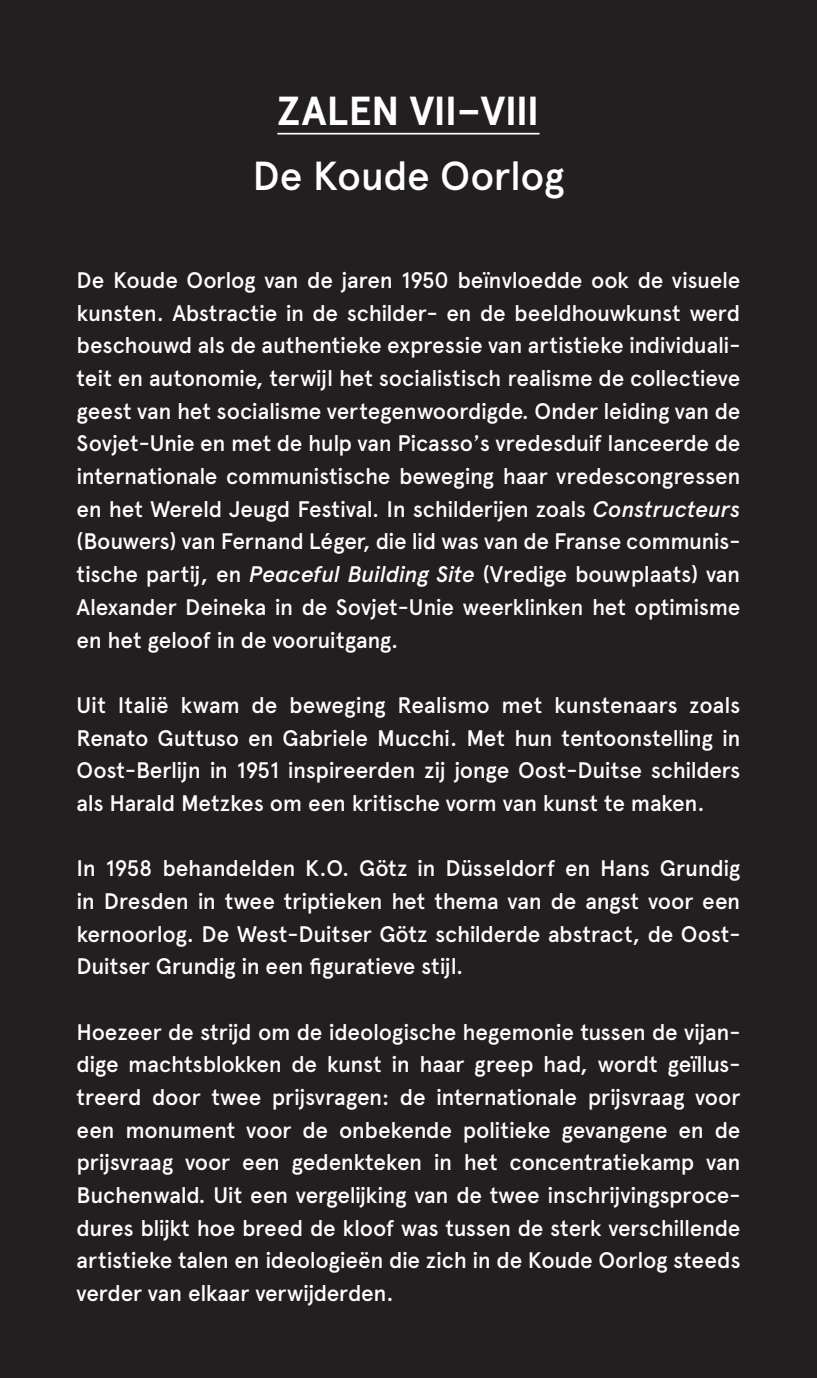
<style>
.page{position:relative;width:817px;height:1378px;background:#fff}
.page>*{position:absolute;margin:0;border:0;box-sizing:border-box;transform-origin:0 0}
.t1{font:700 40.5px "Apercu Pro";letter-spacing:-.015em;color:#fff}
.t2{font:500 40.5px "Apercu Pro";letter-spacing:-.015em;color:#fff}
.tekst{font:500 22.5px/32.6px "Apercu Pro";letter-spacing:-.015em;color:#fff;text-align:justify}
.s1{font-style:italic}
</style>
<div class="page">
<div style="left:0;top:0;width:816px;height:1378px;background:#231f20"></div>
<hr style="left:277px;top:133px;width:262px;height:1px;background:#fff">
<p class="t1" style="left:277px;top:80px;width:263px">ZALEN VII–VIII</p>
<p class="t2" style="left:252px;top:145px;width:313px">De Koude Oorlog</p>
<p class="tekst" style="left:77px;top:262px;width:665px">De Koude Oorlog van de jaren 1950 beïnvloedde ook de visuele kunsten. Abstractie in de schilder- en de beeldhouwkunst werd beschouwd als de authentieke expressie van artistieke individuali&shy;teit en autonomie, terwijl het socialistisch realisme de collectieve geest van het socialisme vertegenwoordigde. Onder leiding van de Sovjet-Unie en met de hulp van Picasso’s vredesduif lanceerde de internationale communistische beweging haar vredescongressen en het Wereld Jeugd Festival. In schilderijen zoals <span class="s1">Constructeurs </span>(Bouwers) van Fernand Léger, die lid was van de Franse communis&shy;tische partij, en <span class="s1">Peaceful Building Site</span> (Vredige bouwplaats) van Alexander Deineka in de Sovjet-Unie weerklinken het optimisme en het geloof in de vooruitgang.</p>
<p class="tekst" style="left:77px;top:687px;width:665px">Uit Italië kwam de beweging Realismo met kunstenaars zoals Renato Guttuso en Gabriele Mucchi. Met hun tentoonstelling in Oost-Berlijn in 1951 inspireerden zij jonge Oost-Duitse schilders als Harald Metzkes om een kritische vorm van kunst te maken.</p>
<p class="tekst" style="left:77px;top:850px;width:665px">In 1958 behandelden K.O. Götz in Düsseldorf en Hans Grundig in Dresden in twee triptieken het thema van de angst voor een kernoorlog. De West-Duitser Götz schilderde abstract, de Oost-Duitser Grundig in een figuratieve stijl.</p>
<p class="tekst" style="left:77px;top:1013px;width:665px">Hoezeer de strijd om de ideologische hegemonie tussen de vijan&shy;dige machtsblokken de kunst in haar greep had, wordt geïllus&shy;treerd door twee prijsvragen: de internationale prijsvraag voor een monument voor de onbekende politieke gevangene en de prijsvraag voor een gedenkteken in het concentratiekamp van Buchenwald. Uit een vergelijking van de twee inschrijvingsproce&shy;dures blijkt hoe breed de kloof was tussen de sterk verschillende artistieke talen en ideologieën die zich in de Koude Oorlog steeds verder van elkaar verwijderden.</p>
</div>
